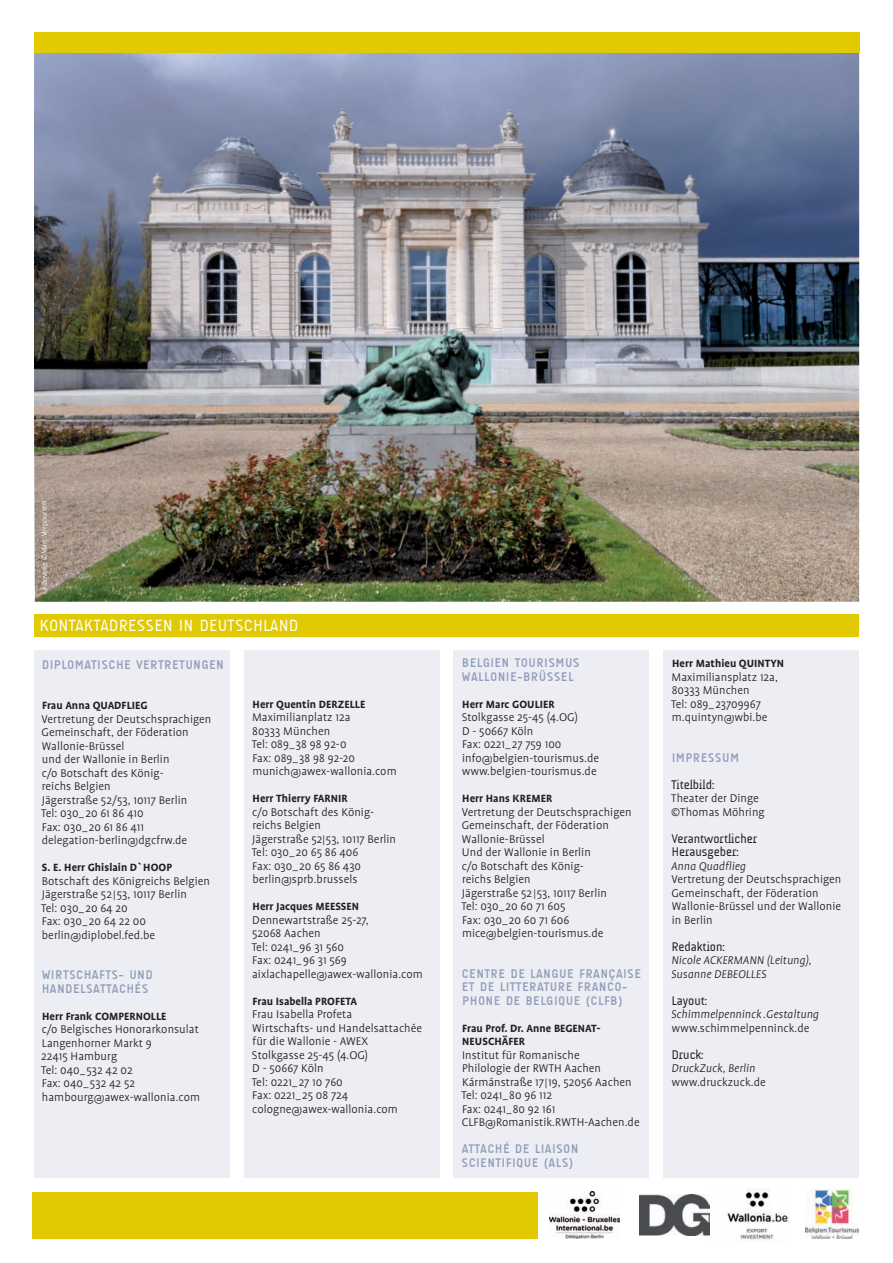
<style>
.page{position:relative;width:893px;height:1263px;background:#fff}
.page>*{position:absolute;margin:0;border:0;box-sizing:border-box;transform-origin:0 0}
.t1{font:16.5px "A Udimat";letter-spacing:.05em;color:#fff}
.t2{font:300 12.75px/13.5px "Profile";letter-spacing:.005em;color:#231f20}
.t3{font:700 12.75px/13.5px "A Udimat";letter-spacing:.08em;color:#919ebb}
.t4{font:italic 300 12.75px/13.5px "Profile";letter-spacing:.005em;color:#231f20}
.t5{font:12.75px/13.5px "A Udimat";color:#231f20}
.t6{font:700 12px/13.5px "Profile";letter-spacing:.005em;color:#231f20}
.t7{font:300 8.25px "Profile";letter-spacing:.005em;color:#fff}
.s1{font-size:10.5px}
</style>
<div class="page">
<img style="left:34px;top:53px;width:825px;height:549px">
<div style="left:454px;top:651px;width:195px;height:527px;background:#eceef3"></div>
<div style="left:34px;top:651px;width:196px;height:527px;background:#eceef3"></div>
<div style="left:244px;top:651px;width:195px;height:527px;background:#eceef3"></div>
<div style="left:663px;top:651px;width:196px;height:527px;background:#eceef3"></div>
<img style="left:806px;top:1190px;width:52px;height:49px">
<img style="left:726px;top:1189px;width:63px;height:51px">
<img style="left:640px;top:1195px;width:69px;height:40px">
<img style="left:550px;top:1191px;width:69px;height:47px">
<div style="left:32px;top:1192px;width:506px;height:46px;background:#e2ca02"></div>
<div style="left:34px;top:33px;width:825px;height:20px;background:#e2ca02"></div>
<div style="left:34px;top:614px;width:825px;height:23px;background:#e2ca02"></div>
<p class="t7" style="left:40px;top:594px;width:95px;rotate:-90deg">La Boverie ©Marc Verpoorten</p>
<p class="t1" style="left:40px;top:616px;width:39px">Kontaktadr</p>
<p class="t1" style="left:128px;top:616px;width:169px">essen in Deutschland</p>
<p class="t3" style="left:42px;top:658px;width:183px">DIPLOMATISCHE VERTRETUNGEN</p>
<p class="t6" style="left:42px;top:699px;width:107px">Frau Anna Quadflieg</p>
<p class="t2" style="left:41px;top:712px;width:172px">Vertretung der Deutschsprachigen<br>Gemeinschaft, der Föderation<br>Wallonie-Brüssel<br>und der Wallonie in Berlin<br>c/o Botschaft des König-<br>reichs Belgien<br>Jägerstraße 52/53, 10117 Berlin<br>Tel: 030_20 61 86 410<br>Fax: 030_20 61 86 411 delegation-berlin@dgcfrw.de</p>
<p class="t6" style="left:42px;top:861px;width:132px">S. E. Herr Ghislain D`HOOP</p>
<p class="t2" style="left:41px;top:874px;width:170px">Botschaft des Königreichs Belgien<br>Jägerstraße 52<span class="s1">|</span>53, 10117 Berlin<br>Tel: 030_20 64 20<br>Fax: 030_20 64 22 00 berlin@diplobel.fed.be</p>
<p class="t3" style="left:42px;top:968px;width:17px">WIRTSCHAFTS</p>
<p class="t3" style="left:119px;top:968px;width:19px">- UND</p>
<p class="t3" style="left:42px;top:982px;width:5px">HANDELSATTACHÉS</p>
<p class="t6" style="left:42px;top:1009px;width:115px">Herr Frank COMPERNOLLE</p>
<p class="t2" style="left:41px;top:1023px;width:161px">c/o Belgisches Honorarkonsulat<br>Langenhorner Markt 9<br>22415 Hamburg<br>Tel: 040_532 42 02<br>Fax: 040_532 42 52 hambourg@awex-wallonia.com</p>
<p class="t6" style="left:253px;top:697px;width:98px">Herr Quentin DERZELLE</p>
<p class="t2" style="left:252px;top:711px;width:146px">Maximilianplatz 12a<br>80333 München<br>Tel: 089_38 98 92-0<br>Fax: 089_38 98 92-20 munich@awex-wallonia.com</p>
<p class="t6" style="left:253px;top:792px;width:97px">Herr Thierry FARNIR</p>
<p class="t2" style="left:252px;top:805px;width:146px">c/o Botschaft des König&shy;reichs Belgien<br>Jägerstraße 52<span class="s1">|</span>53, 10117 Berlin<br>Tel: 030_20 65 86 406<br>Fax: 030_20 65 86 430 berlin@sprb.brussels</p>
<p class="t6" style="left:253px;top:900px;width:108px">Herr Jacques MEESSEN</p>
<p class="t2" style="left:252px;top:913px;width:172px">Dennewartstraße 25-27,<br>52068 Aachen<br>Tel: 0241_96 31 560<br>Fax: 0241_96 31 569 aixlachapelle@awex-wallonia.com</p>
<p class="t6" style="left:253px;top:994px;width:106px">Frau Isabella PROFETA</p>
<p class="t2" style="left:252px;top:1008px;width:172px">Frau Isabella Profeta<br>Wirtschafts- und Handelsattachée für die Wallonie - AWEX<br>Stolkgasse 25-45 (4.OG)<br>D - 50667 Köln<br>Tel: 0221_27 10 760<br>Fax: 0221_25 08 724 cologne@awex-wallonia.com</p>
<p class="t3" style="left:462px;top:656px;width:15px">BELGIEN</p>
<p class="t3" style="left:515px;top:656px;width:9px">TOURISMUS</p>
<p class="t3" style="left:462px;top:669px;width:17px">WALLONIE</p>
<p class="t3" style="left:517px;top:669px;width:22px">-BRÜSSEL</p>
<p class="t6" style="left:462px;top:697px;width:94px">Herr Marc GOULIER</p>
<p class="t2" style="left:462px;top:711px;width:139px">Stolkgasse 25-45 (4.OG)<br>D - 50667 Köln<br>Fax: 0221_27 759 100 info@belgien-tourismus.de www.belgien-tourismus.de</p>
<p class="t6" style="left:462px;top:792px;width:91px">Herr Hans KREMER</p>
<p class="t2" style="left:461px;top:805px;width:172px">Vertretung der Deutschsprachigen<br>Gemeinschaft, der Föderation<br>Wallonie-Brüssel<br>Und der Wallonie in Berlin<br>c/o Botschaft des König-<br>reichs Belgien<br>Jägerstraße 52<span class="s1">|</span>53, 10117 Berlin<br>Tel: 030_20 60 71 605<br>Fax: 030_20 60 71 606 mice@belgien-tourismus.de</p>
<p class="t3" style="left:462px;top:966px;width:8px">CENTRE</p>
<p class="t3" style="left:511px;top:966px;width:28px">DE LANGUE</p>
<p class="t3" style="left:579px;top:966px;width:8px">FRAN</p>
<p class="t3" style="left:609px;top:966px;width:15px">ÇAISE</p>
<p class="t3" style="left:462px;top:980px;width:46px">ETDELITTERATURE</p>
<p class="t3" style="left:578px;top:980px;width:9px">FRANCO</p>
<p class="t3" style="left:623px;top:980px;width:6px">-</p>
<p class="t3" style="left:463px;top:993px;width:9px">PHONE</p>
<p class="t3" style="left:506px;top:993px;width:35px">DE BELGI</p>
<p class="t3" style="left:558px;top:993px;width:65px">QUE (CLFB)</p>
<p class="t6" style="left:462px;top:1021px;width:140px">Frau Prof. Dr. Anne BEGE NAT-<br>NEUSCHÄFER</p>
<p class="t2" style="left:461px;top:1048px;width:180px">Institut für Romanische<br>Philologie der RWTH Aachen<br>Kármánstraße 17<span class="s1">|</span>19, 52056 Aachen<br>Tel: 0241_80 96 112<br>Fax: 0241_80 92 161<br>CLFB@Romanistik.RWTH-Aachen.de</p>
<p class="t3" style="left:462px;top:1142px;width:118px">ATTACHÉ DE LIAISON<br>SCIENTIFIQUE (ALS)</p>
<p class="t6" style="left:672px;top:657px;width:113px">Herr Mathieu QUINTYN</p>
<p class="t2" style="left:671px;top:670px;width:108px">Maximiliansplatz 12a,<br>80333 München<br>Tel: 089_23709967 m.quintyn@wbi.be</p>
<p class="t3" style="left:672px;top:750px;width:9px">IMPRESSUM</p>
<p class="t5" style="left:671px;top:777px;width:44px">Titelbild:</p>
<p class="t2" style="left:671px;top:792px;width:95px">Theater der Dinge ©Thomas Möhring</p>
<p class="t5" style="left:672px;top:831px;width:87px">Verantwortlicher<br>Herausgeber:</p>
<p class="t4" style="left:671px;top:859px;width:76px">Anna Quadflieg</p>
<p class="t2" style="left:672px;top:873px;width:171px">Vertretung der Deutschsprachigen<br>Gemeinschaft, der Föderation<br>Wallonie-Brüssel und der Wallonie in Berlin</p>
<p class="t5" style="left:672px;top:940px;width:54px">Redaktion:</p>
<p class="t4" style="left:671px;top:954px;width:142px">Nicole ACKERMANN (Leitung),<br>Susanne DEBEOLLES</p>
<p class="t5" style="left:672px;top:994px;width:37px">Layout:</p>
<p class="t4" style="left:671px;top:1008px;width:149px">Schimmelpenninck.Gestaltung</p>
<p class="t2" style="left:672px;top:1021px;width:139px">www.schimmelpenninck.de</p>
<p class="t5" style="left:672px;top:1048px;width:33px">Druck:</p>
<p class="t4" style="left:671px;top:1062px;width:85px">DruckZuck, Berlin</p>
<p class="t2" style="left:672px;top:1075px;width:95px">www.druckzuck.de</p>
</div>
